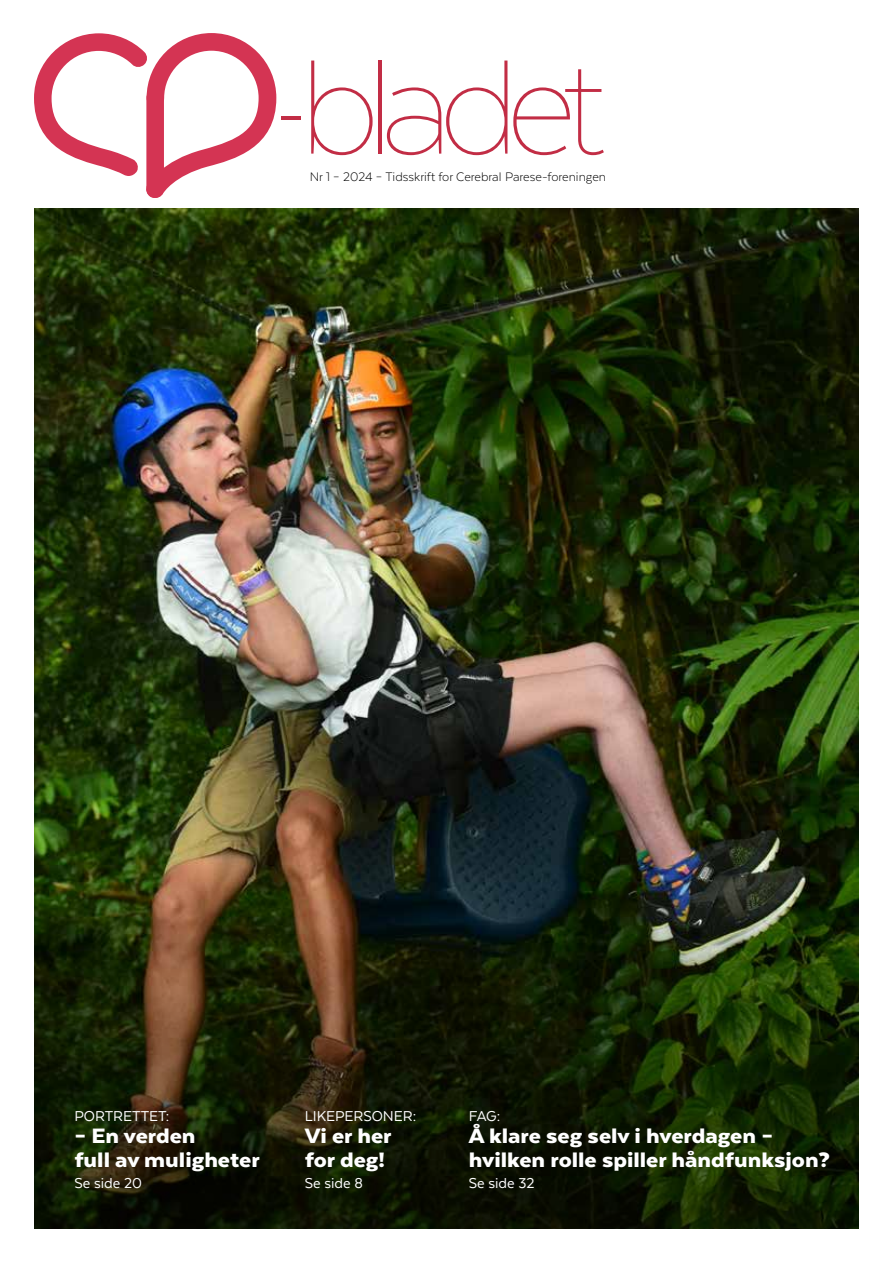
<style>
.page{position:relative;width:893px;height:1263px;background:#fff}
.page>*{position:absolute;margin:0;border:0;box-sizing:border-box;transform-origin:0 0}
.t1{font:100 153.9px "Texta";letter-spacing:-.09em;color:#c22d45;scale:.47 1}
.t2{font:900 24px/24px "Texta";color:#fff;scale:1.1 1}
.t3{font:16.5px "Texta";color:#fff}
.t4{font:300 14.25px "Texta";color:#000}
</style>
<div class="page">
<img style="left:34px;top:208px;width:825px;height:623px">
<svg style="left:34px;top:831px;width:825px;height:398px;background:#20270d"></svg>
<svg style="left:34px;top:33px;width:242px;height:165px"></svg>
<h1 class="t1" style="left:277px;top:27px;width:701px">-bladet</h1>
<p class="t4" style="left:310px;top:169px;width:298px">Nr 1 – 2024 – Tidsskrift for Cerebral Parese-foreningen</p>
<p class="t3" style="left:74px;top:1107px;width:97px">PORTRETTET:</p>
<p class="t2" style="left:74px;top:1123px;width:170px">– En verden<br>full av muligheter</p>
<p class="t3" style="left:74px;top:1174px;width:69px">Se side 20</p>
<p class="t3" style="left:305px;top:1107px;width:113px">LIKEPERSONER:</p>
<p class="t2" style="left:305px;top:1123px;width:80px">Vi er her for deg!</p>
<p class="t3" style="left:305px;top:1174px;width:60px">Se side 8</p>
<p class="t3" style="left:469px;top:1107px;width:33px">FAG:</p>
<p class="t2" style="left:469px;top:1123px;width:330px">Å klare seg selv i hverdagen – hvilken rolle spiller håndfunksjon?</p>
<p class="t3" style="left:469px;top:1174px;width:67px">Se side 32</p>
</div>
